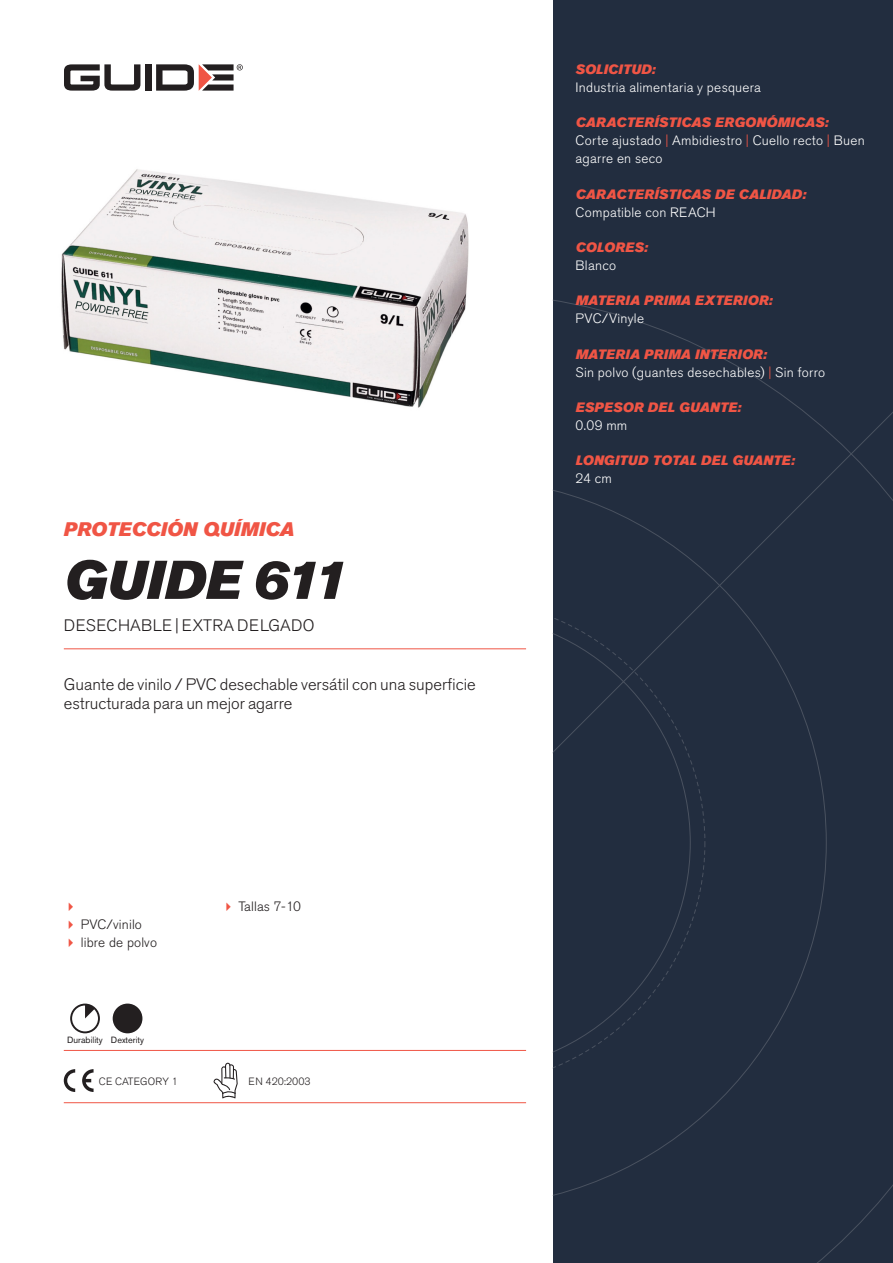
<style>
.page{position:relative;width:893px;height:1263px;background:#fff}
.page>*{position:absolute;margin:0;border:0;box-sizing:border-box;transform-origin:0 0}
.Rubrik{font:italic 54px "Akzidenz Grotesk Pro Super";color:#231f20}
.Överrubrik{font:italic 19.5px "Akzidenz Grotesk Pro Super";letter-spacing:.005em;color:#f05545}
.Ingress{font:300 16.5px/19.8px "Akzidenz Grotesk Pro";color:#231f20}
.Product_-_AltSegment{font:300 16.5px "Akzidenz Grotesk Pro";letter-spacing:.01em;color:#231f20}
.Produkt_-_Brödtext{font:300 13.5px/18px "Akzidenz Grotesk Pro";letter-spacing:.02em;color:#fff}
.Produkt_-_Namn{font:italic 13.5px "Akzidenz Grotesk Pro Super";letter-spacing:.015em;color:#f05545}
.t1{font:300 13.5px "Akzidenz Grotesk Pro";letter-spacing:.01em;color:#231f20}
.t2{font:300 10.5px "Akzidenz Grotesk Pro";color:#231f20}
.Produkt_-_Egenskaper{font:9px "Akzidenz Grotesk Pro";color:#231f20}
.s1{color:#f05545}
</style>
<div class="page">
<div style="left:145px;top:64px;width:7px;height:27px;background:#231f20"></div>
<svg style="left:156px;top:64px;width:87px;height:27px"></svg>
<svg style="left:64px;top:64px;width:76px;height:27px"></svg>
<div style="left:553px;top:0;width:340px;height:1263px;background:#222d3f"></div>
<svg style="left:553px;top:300px;width:340px;height:963px"></svg>
<hr style="left:64px;top:1050px;width:462px;height:1px;background:#f05545">
<hr style="left:64px;top:1102px;width:462px;height:1px;background:#f05545">
<svg style="left:70px;top:1003px;width:30px;height:30px"></svg>
<div style="left:113px;top:1003px;width:29px;height:30px;background:#231f20;border-radius:50%"></div>
<svg style="left:64px;top:1069px;width:11px;height:23px"></svg>
<svg style="left:82px;top:1069px;width:12px;height:23px"></svg>
<svg style="left:214px;top:1063px;width:24px;height:35px"></svg>
<img style="left:61px;top:169px;width:408px;height:239px">
<hr style="left:64px;top:648px;width:462px;height:1px;background:#f05545">
<p class="Överrubrik" style="left:64px;top:517px;width:232px">PROTECCIÓN QUÍMICA</p>
<p class="Rubrik" style="left:64px;top:545px;width:285px">GUIDE 611</p>
<p class="Product_-_AltSegment" style="left:64px;top:615px;width:252px">DESECHABLE | EXTRA DELGADO</p>
<p class="Ingress" style="left:64px;top:674px;width:413px">Guante de vinilo / PVC desechable versátil con una superficie estructurada para un mejor agarre</p>
<p class="t1" style="left:81px;top:916px;width:63px">PVC/vinilo</p>
<p class="t1" style="left:81px;top:934px;width:78px">libre de polvo</p>
<p class="t1" style="left:238px;top:898px;width:64px">Tallas 7-10</p>
<p class="Produkt_-_Egenskaper" style="left:67px;top:1034px;width:37px">Durability</p>
<p class="Produkt_-_Egenskaper" style="left:111px;top:1034px;width:35px">Dexterity</p>
<p class="t2" style="left:99px;top:1074px;width:81px">CE CATEGORY 1</p>
<p class="t2" style="left:248px;top:1074px;width:64px">EN 420:2003</p>
<p class="Produkt_-_Namn" style="left:576px;top:60px;width:81px">SOLICITUD:</p>
<p class="Produkt_-_Brödtext" style="left:576px;top:78px;width:187px">Industria alimentaria y pesquera</p>
<p class="Produkt_-_Namn" style="left:576px;top:114px;width:254px">CARACTERÍSTICAS ERGONÓMICAS:</p>
<p class="Produkt_-_Brödtext" style="left:576px;top:132px;width:291px">Corte ajustado <span class="s1">|</span> Ambidiestro <span class="s1">|</span> Cuello recto <span class="s1">|</span> Buen agarre en seco</p>
<p class="Produkt_-_Namn" style="left:576px;top:185px;width:232px">CARACTERÍSTICAS DE CALIDAD:</p>
<p class="Produkt_-_Brödtext" style="left:576px;top:203px;width:142px">Compatible con REACH</p>
<p class="Produkt_-_Namn" style="left:576px;top:238px;width:74px">COLORES:</p>
<p class="Produkt_-_Brödtext" style="left:576px;top:256px;width:42px">Blanco</p>
<p class="Produkt_-_Namn" style="left:576px;top:292px;width:198px">MATERIA PRIMA EXTERIOR:</p>
<p class="Produkt_-_Brödtext" style="left:576px;top:310px;width:70px">PVC/Vinyle</p>
<p class="Produkt_-_Namn" style="left:576px;top:345px;width:193px">MATERIA PRIMA INTERIOR:</p>
<p class="Produkt_-_Brödtext" style="left:576px;top:363px;width:251px">Sin polvo (guantes desechables) <span class="s1">|</span> Sin forro</p>
<p class="Produkt_-_Namn" style="left:576px;top:398px;width:167px">ESPESOR DEL GUANTE:</p>
<p class="Produkt_-_Brödtext" style="left:576px;top:416px;width:53px">0.09 mm</p>
<p class="Produkt_-_Namn" style="left:576px;top:452px;width:221px">LONGITUD TOTAL DEL GUANTE:</p>
<p class="Produkt_-_Brödtext" style="left:576px;top:470px;width:38px">24 cm</p>
</div>
